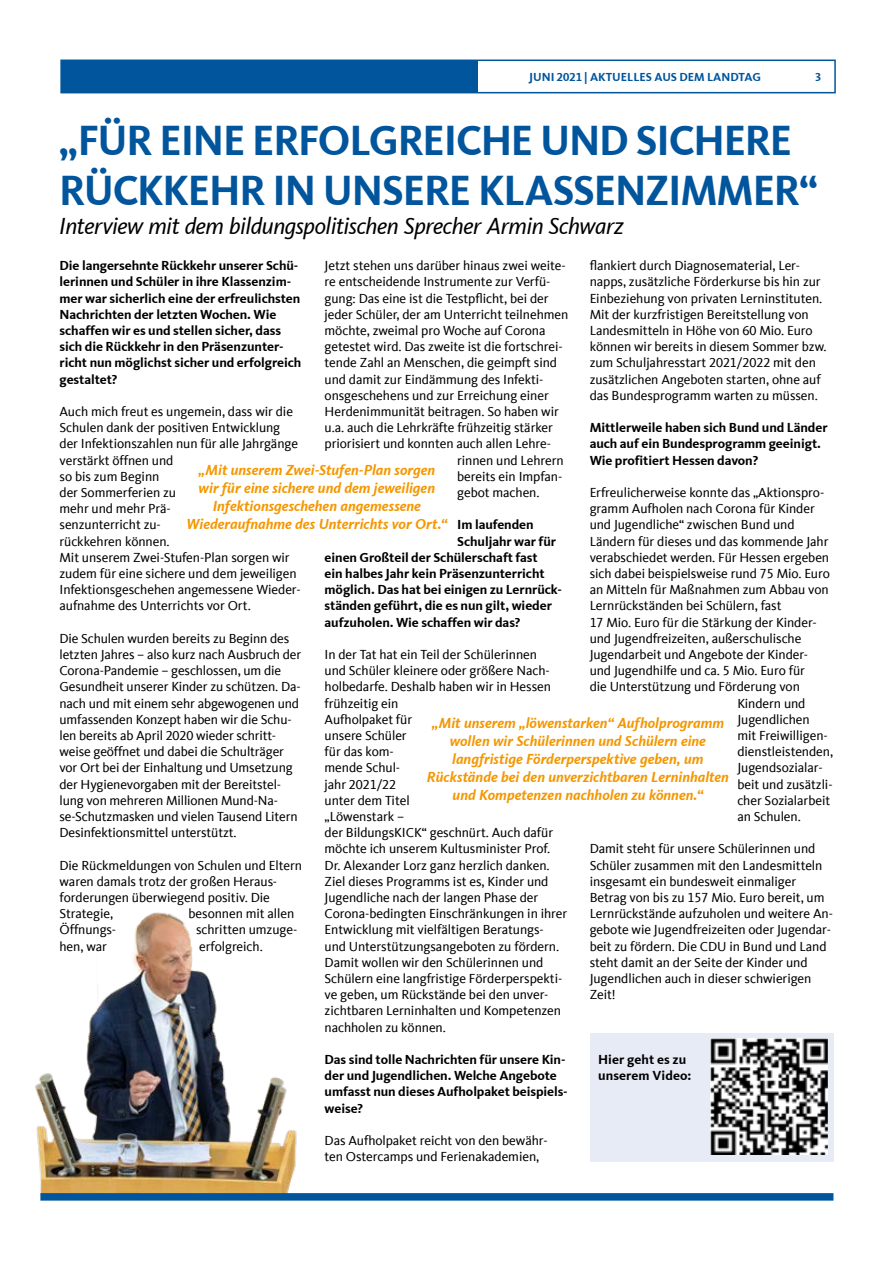
<style>
.page{position:relative;width:893px;height:1263px;background:#fff}
.page>*{position:absolute;margin:0;border:0;box-sizing:border-box;transform-origin:0 0}
.t1{font:700 43.5px/49.5px "CDU Kievit Tab";letter-spacing:-.03em;color:#00559d}
.t2{font:italic 24px "CDU Kievit Tab";letter-spacing:-.02em;color:#000}
.t3{font:italic 700 15px/18px "CDU Kievit Tab";color:#f49700;text-align:center}
.t4{font:13.5px/16.2px "CDU Kievit Tab";letter-spacing:-.005em;color:#000}
.t5{font:700 13.5px/16.2px "CDU Kievit Tab";letter-spacing:-.005em;color:#000}
.t6{font:700 12px "CDU Kievit Tab";color:#00559d}
</style>
<div class="page">
<div style="left:590px;top:1033px;width:243px;height:128px;background:#e7ebf6"></div>
<div style="left:60px;top:60px;width:776px;height:33px;border:2px solid #00559d"></div>
<div style="left:61px;top:60px;width:417px;height:32px;background:#00559d"></div>
<img style="left:35px;top:912px;width:262px;height:281px">
<div style="left:40px;top:1193px;width:793px;height:7px;background:#00559d"></div>
<img style="left:711px;top:1038px;width:116px;height:117px">
<p class="t6" style="left:529px;top:70px;width:233px">JUNI 2021 | AKTUELLES AUS DEM LANDTAG</p>
<p class="t6" style="left:815px;top:70px;width:8px">3</p>
<h1 class="t1" style="left:59px;top:116px;width:760px">„FÜR EINE ERFOLGREICHE UND SICHERE<br>RÜCKKEHR IN UNSERE KLASSENZIMMER“</h1>
<h2 class="t2" style="left:59px;top:212px;width:566px">Interview mit dem bildungspolitischen Sprecher Armin Schwarz</h2>
<p class="t5" style="left:60px;top:257px;width:243px">Die langersehnte Rückkehr unserer Schü&shy;lerinnen und Schüler in ihre Klassenzim&shy;mer war sicherlich eine der erfreulichsten Nachrichten der letzten Wochen. Wie schaffen wir es und stellen sicher, dass sich die Rückkehr in den Präsenzunter&shy;richt nun möglichst sicher und erfolgreich gestaltet?</p>
<p class="t4" style="left:60px;top:403px;width:243px">Auch mich freut es ungemein, dass wir die<br>Schulen dank der positiven Entwicklung der Infektionszahlen nun für alle Jahrgänge verstärkt öffnen und<br>so bis zum Beginn<br>der Sommerferien zu<br>mehr und mehr Prä-<br>senzunterricht zu-<br>rückkehren können.<br>Mit unserem Zwei-Stufen-Plan sorgen wir zudem für eine sichere und dem jeweiligen<br>Infektionsgeschehen angemessene Wieder&shy;aufnahme des Unterrichts vor Ort.</p>
<p class="t4" style="left:60px;top:630px;width:243px">Die Schulen wurden bereits zu Beginn des letzten Jahres – also kurz nach Ausbruch der Corona-Pandemie – geschlossen, um die Gesundheit unserer Kinder zu schützen. Da&shy;nach und mit einem sehr abgewogenen und umfassenden Konzept haben wir die Schu&shy;len bereits ab April 2020 wieder schritt&shy;weise geöffnet und dabei die Schulträger vor Ort bei der Einhaltung und Umsetzung der Hygienevorgaben mit der Bereitstel&shy;lung von mehreren Millionen Mund-Na&shy;se-Schutzmasken und vielen Tausend Litern Desinfektionsmittel unterstützt.</p>
<p class="t4" style="left:60px;top:857px;width:244px">Die Rückmeldungen von Schulen und Eltern waren damals trotz der großen Heraus&shy;forderungen überwiegend positiv. Die<br>Strategie,</p>
<p class="t4" style="left:590px;top:258px;width:239px">flankiert durch Diagnosematerial, Ler&shy;napps, zusätzliche Förderkurse bis hin zur Einbeziehung von privaten Lerninstituten.<br>Mit der kurzfristigen Bereitstellung von Landesmitteln in Höhe von 60 Mio. Euro können wir bereits in diesem Sommer bzw. zum Schuljahresstart 2021/2022 mit den zusätzlichen Angeboten starten, ohne auf das Bundesprogramm warten zu müssen.</p>
<p class="t5" style="left:590px;top:419px;width:239px">Mittlerweile haben sich Bund und Länder auch auf ein Bundesprogramm geeinigt.<br>Wie profitiert Hessen davon?</p>
<p class="t4" style="left:590px;top:484px;width:236px">Erfreulicherweise konnte das „Aktionspro-</p>
<p class="t4" style="left:590px;top:501px;width:227px">gramm Aufholen nach Corona für Kinder</p>
<p class="t4" style="left:590px;top:517px;width:206px">und Jugendliche“ zwischen Bund und</p>
<p class="t4" style="left:590px;top:533px;width:240px">Ländern für dieses und das kommende Jahr</p>
<p class="t4" style="left:590px;top:549px;width:241px">verabschiedet werden. Für Hessen ergeben</p>
<p class="t4" style="left:590px;top:565px;width:242px">sich dabei beispielsweise rund 75 Mio. Euro</p>
<p class="t4" style="left:590px;top:582px;width:240px">an Mitteln für Maßnahmen zum Abbau von</p>
<p class="t4" style="left:590px;top:598px;width:193px">Lernrückständen bei Schülern, fast</p>
<p class="t4" style="left:590px;top:614px;width:229px">17 Mio. Euro für die Stärkung der Kinder-</p>
<p class="t4" style="left:590px;top:630px;width:213px">und Jugendfreizeiten, außerschulische</p>
<p class="t4" style="left:590px;top:646px;width:220px">Jugendarbeit und Angebote der Kinder-</p>
<p class="t4" style="left:590px;top:663px;width:217px">und Jugendhilfe und ca. 5 Mio. Euro für</p>
<p class="t4" style="left:590px;top:679px;width:212px">die Unterstützung und Förderung von</p>
<p class="t4" style="left:737px;top:695px;width:70px">Kindern und</p>
<p class="t4" style="left:737px;top:711px;width:74px">Jugendlichen</p>
<p class="t4" style="left:737px;top:727px;width:92px">mit Freiwilligen-</p>
<p class="t4" style="left:737px;top:744px;width:97px">dienstleistenden,</p>
<p class="t4" style="left:737px;top:760px;width:87px">Jugendsozialar-</p>
<p class="t4" style="left:737px;top:776px;width:97px">beit und zusätzli-</p>
<p class="t4" style="left:737px;top:792px;width:94px">cher Sozialarbeit</p>
<p class="t4" style="left:737px;top:808px;width:65px">an Schulen.</p>
<p class="t4" style="left:590px;top:841px;width:245px">Damit steht für unsere Schülerinnen und Schüler zusammen mit den Landesmitteln insgesamt ein bundesweit einmaliger Betrag von bis zu 157 Mio. Euro bereit, um Lernrückstände aufzuholen und weitere An&shy;gebote wie Jugendfreizeiten oder Jugendar&shy;beit zu fördern. Die CDU in Bund und Land steht damit an der Seite der Kinder und Jugendlichen auch in dieser schwierigen Zeit!</p>
<p class="t4" style="left:325px;top:258px;width:243px">Jetzt stehen uns darüber hinaus zwei weite-</p>
<p class="t4" style="left:325px;top:274px;width:227px">re entscheidende Instrumente zur Verfü-</p>
<p class="t4" style="left:325px;top:290px;width:226px">gung: Das eine ist die Testpflicht, bei der</p>
<p class="t4" style="left:325px;top:306px;width:245px">jeder Schüler, der am Unterricht teilnehmen</p>
<p class="t4" style="left:325px;top:322px;width:222px">möchte, zweimal pro Woche auf Corona</p>
<p class="t4" style="left:325px;top:339px;width:240px">getestet wird. Das zweite ist die fortschrei-</p>
<p class="t4" style="left:325px;top:355px;width:234px">tende Zahl an Menschen, die geimpft sind</p>
<p class="t4" style="left:325px;top:371px;width:220px">und damit zur Eindämmung des Infekti-</p>
<p class="t4" style="left:325px;top:387px;width:226px">onsgeschehens und zur Erreichung einer</p>
<p class="t4" style="left:325px;top:403px;width:236px">Herdenimmunität beitragen. So haben wir</p>
<p class="t4" style="left:325px;top:420px;width:230px">u.a. auch die Lehrkräfte frühzeitig stärker</p>
<p class="t4" style="left:325px;top:436px;width:228px">priorisiert und konnten auch allen Lehre-</p>
<p class="t4" style="left:457px;top:452px;width:108px">rinnen und Lehrern</p>
<p class="t4" style="left:457px;top:468px;width:107px">bereits ein Impfan-</p>
<p class="t4" style="left:457px;top:484px;width:84px">gebot machen.</p>
<p class="t5" style="left:457px;top:517px;width:78px">Im laufenden</p>
<p class="t5" style="left:457px;top:533px;width:101px">Schuljahr war für</p>
<p class="t5" style="left:325px;top:549px;width:215px">einen Großteil der Schülerschaft fast</p>
<p class="t5" style="left:325px;top:565px;width:222px">ein halbes Jahr kein Präsenzunterricht</p>
<p class="t5" style="left:325px;top:581px;width:239px">möglich. Das hat bei einigen zu Lernrück-</p>
<p class="t5" style="left:325px;top:598px;width:229px">ständen geführt, die es nun gilt, wieder</p>
<p class="t5" style="left:325px;top:614px;width:197px">aufzuholen. Wie schaffen wir das?</p>
<p class="t4" style="left:325px;top:646px;width:244px">In der Tat hat ein Teil der Schülerinnen<br>und Schüler kleinere oder größere Nach&shy;holbedarfe. Deshalb haben wir in Hessen frühzeitig ein<br>Aufholpaket für<br>unsere Schüler<br>für das kom-<br>mende Schul-<br>jahr 2021/22<br>unter dem Titel<br>„Löwenstark –<br>der BildungsKICK“ geschnürt. Auch dafür möchte ich unserem Kultusminister Prof.<br>Dr. Alexander Lorz ganz herzlich danken.<br>Ziel dieses Programms ist es, Kinder und<br>Jugendliche nach der langen Phase der<br>Corona-bedingten Einschränkungen in ihrer<br>Entwicklung mit vielfältigen Beratungs&shy;und Unterstützungsangeboten zu fördern.<br>Damit wollen wir den Schülerinnen und<br>Schülern eine langfristige Förderperspekti&shy;ve geben, um Rückstände bei den unver&shy;zichtbaren Lerninhalten und Kompetenzen nachholen zu können.</p>
<p class="t5" style="left:325px;top:1051px;width:245px">Das sind tolle Nachrichten für unsere Kin&shy;der und Jugendlichen. Welche Angebote umfasst nun dieses Aufholpaket beispiels&shy;weise?</p>
<p class="t4" style="left:325px;top:1132px;width:224px">Das Aufholpaket reicht von den bewähr&shy;ten Ostercamps und Ferienakademien,</p>
<p class="t3" style="left:186px;top:461px;width:262px">„Mit unserem Zwei-Stufen-Plan sorgen<br>wir für eine sichere und dem jeweiligen Infektionsgeschehen angemessene Wiederaufnahme des Unterrichts vor Ort.“</p>
<p class="t3" style="left:427px;top:714px;width:303px">„Mit unserem „löwenstarken“ Aufholprogramm wollen wir Schülerinnen und Schülern eine langfristige Förderperspektive geben, um Rückstände bei den unverzichtbaren Lerninhalten und Kompetenzen nachholen zu können.“</p>
<p class="t4" style="left:189px;top:906px;width:107px">besonnen mit allen</p>
<p class="t4" style="left:60px;top:922px;width:58px">Öffnungs-</p>
<p class="t4" style="left:196px;top:922px;width:103px">schritten umzuge-</p>
<p class="t4" style="left:60px;top:938px;width:49px">hen, war</p>
<p class="t4" style="left:199px;top:938px;width:65px">erfolgreich.</p>
<p class="t5" style="left:598px;top:1051px;width:95px">Hier geht es zu unserem Video:</p>
</div>
